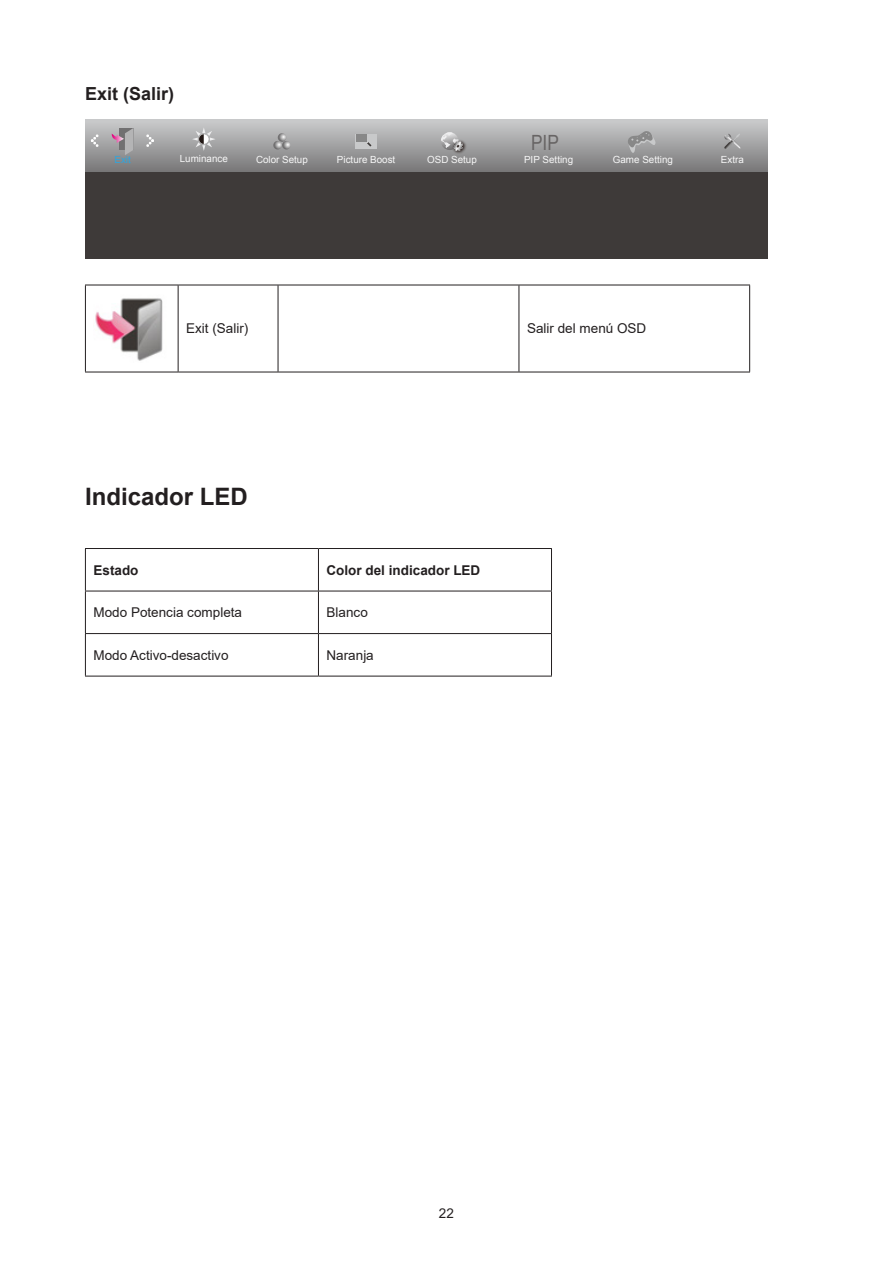
<style>
.page{position:relative;width:893px;height:1263px;background:#fff}
.page>*{position:absolute;margin:0;border:0;box-sizing:border-box;transform-origin:0 0}
.Heading_2{font:700 24px "Arial";color:#231f20}
.t1{font:21px "Arial Narrow";color:#686565}
.Heading_3{font:700 18px "Arial";color:#231f20}
.无间隔{font:13.5px "Arial";color:#231f20}
.正文_text-1{font:13.5px "Arial";color:#231f20}
.无间隔-2{font:700 13.5px "Arial";color:#231f20}
.t2{font:9.75px "Arial";color:#f7f7f7}
.t3{font:9.75px "Arial";color:#2ca6e0}
</style>
<div class="page">
<svg style="left:85px;top:119px;width:683px;height:53px;background:#a0a0a1"></svg>
<div style="left:85px;top:172px;width:683px;height:87px;background:#3e3a39"></div>
<svg style="left:91px;top:134px;width:8px;height:13px"></svg>
<svg style="left:146px;top:134px;width:8px;height:13px"></svg>
<svg style="left:112px;top:128px;width:22px;height:27px"></svg>
<svg style="left:192px;top:127px;width:24px;height:24px"></svg>
<svg style="left:273px;top:133px;width:18px;height:17px"></svg>
<div style="left:356px;top:134px;width:21px;height:15px;background:#c8c9ca"></div>
<div style="left:356px;top:134px;width:10px;height:8px;background:#888"></div>
<img style="left:450px;top:138px;width:18px;height:18px">
<svg style="left:441px;top:132px;width:22px;height:19px"></svg>
<svg style="left:724px;top:133px;width:18px;height:17px"></svg>
<svg style="left:628px;top:131px;width:28px;height:22px"></svg>
<hr style="left:85px;top:285px;width:93px;height:1px;background:#231f20">
<hr style="left:85px;top:285px;width:1px;height:87px;background:#231f20">
<hr style="left:178px;top:285px;width:100px;height:1px;background:#231f20">
<hr style="left:178px;top:285px;width:1px;height:87px;background:#231f20">
<hr style="left:278px;top:285px;width:241px;height:1px;background:#231f20">
<hr style="left:278px;top:285px;width:1px;height:87px;background:#231f20">
<hr style="left:519px;top:285px;width:231px;height:1px;background:#231f20">
<hr style="left:519px;top:285px;width:1px;height:87px;background:#231f20">
<hr style="left:749px;top:285px;width:1px;height:87px;background:#231f20">
<hr style="left:85px;top:372px;width:93px;height:1px;background:#231f20">
<hr style="left:178px;top:372px;width:100px;height:1px;background:#231f20">
<hr style="left:278px;top:372px;width:241px;height:1px;background:#231f20">
<hr style="left:519px;top:372px;width:231px;height:1px;background:#231f20">
<img style="left:95px;top:298px;width:68px;height:63px">
<hr style="left:85px;top:548px;width:233px;height:1px;background:#231f20">
<hr style="left:85px;top:549px;width:1px;height:42px;background:#231f20">
<hr style="left:318px;top:548px;width:234px;height:1px;background:#231f20">
<hr style="left:318px;top:549px;width:1px;height:42px;background:#231f20">
<hr style="left:551px;top:549px;width:1px;height:42px;background:#231f20">
<hr style="left:85px;top:591px;width:233px;height:1px;background:#231f20">
<hr style="left:85px;top:591px;width:1px;height:42px;background:#231f20">
<hr style="left:318px;top:591px;width:234px;height:1px;background:#231f20">
<hr style="left:318px;top:591px;width:1px;height:42px;background:#231f20">
<hr style="left:551px;top:591px;width:1px;height:42px;background:#231f20">
<hr style="left:85px;top:633px;width:233px;height:1px;background:#231f20">
<hr style="left:85px;top:634px;width:1px;height:42px;background:#231f20">
<hr style="left:318px;top:633px;width:234px;height:1px;background:#231f20">
<hr style="left:318px;top:634px;width:1px;height:42px;background:#231f20">
<hr style="left:551px;top:634px;width:1px;height:42px;background:#231f20">
<hr style="left:85px;top:676px;width:233px;height:1px;background:#231f20">
<hr style="left:318px;top:676px;width:234px;height:1px;background:#231f20">
<p class="Heading_3" style="left:85px;top:81px;width:91px">Exit (Salir)</p>
<p class="t1" style="left:531px;top:127px;width:29px">PIP</p>
<p class="t3" style="left:114px;top:154px;width:18px">Exit</p>
<p class="t2" style="left:180px;top:152px;width:50px">Luminance</p>
<p class="t2" style="left:256px;top:153px;width:53px">Color Setup</p>
<p class="t2" style="left:337px;top:153px;width:60px">Picture Boost</p>
<p class="t2" style="left:427px;top:153px;width:51px">OSD Setup</p>
<p class="t2" style="left:524px;top:153px;width:51px">PIP Setting</p>
<p class="t2" style="left:721px;top:153px;width:24px">Extra</p>
<p class="t2" style="left:613px;top:153px;width:62px">Game Setting</p>
<p class="正文_text-1" style="left:186px;top:319px;width:64px">Exit (Salir)</p>
<p class="正文_text-1" style="left:527px;top:319px;width:121px">Salir del menú OSD</p>
<p class="Heading_2" style="left:85px;top:480px;width:164px">Indicador LED</p>
<p class="无间隔-2" style="left:94px;top:560px;width:47px">Estado</p>
<p class="无间隔-2" style="left:327px;top:560px;width:155px">Color del indicador LED</p>
<p class="无间隔" style="left:94px;top:603px;width:150px">Modo Potencia completa</p>
<p class="无间隔" style="left:327px;top:603px;width:43px">Blanco</p>
<p class="无间隔" style="left:94px;top:646px;width:137px">Modo Activo-desactivo</p>
<p class="无间隔" style="left:327px;top:646px;width:49px">Naranja</p>
<h3 class="无间隔" style="left:439px;top:1204px;width:17px">22</h3>
</div>
